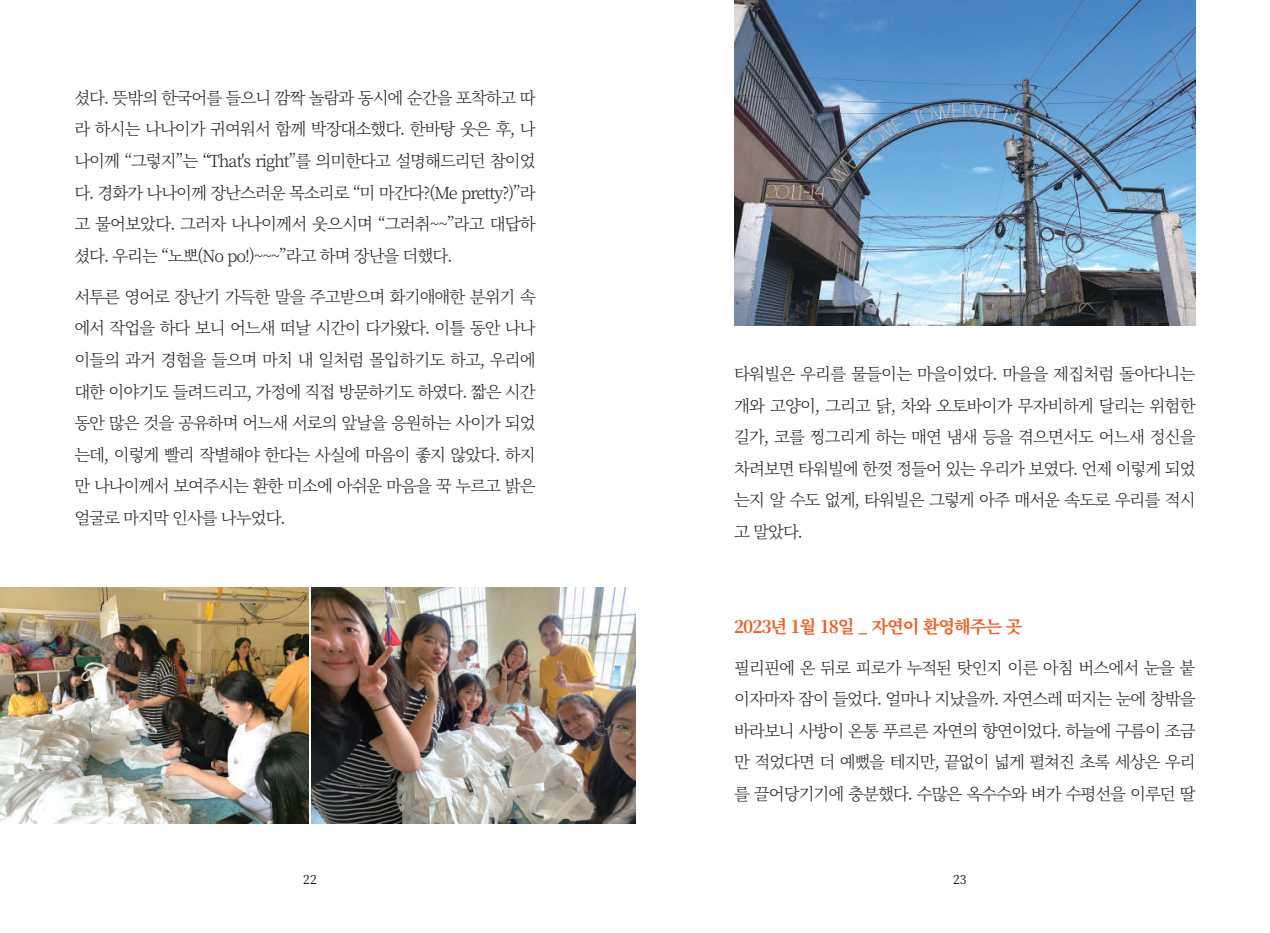
<style>
.page{position:relative;width:1270px;height:933px;background:#fff}
.page>*{position:absolute;margin:0;border:0;box-sizing:border-box;transform-origin:0 0}
.t1{font:700 17.5px "Source Han Serif K";letter-spacing:-.06em;color:#f25b21}
.t2{font:300 16.62px/31.5px "Source Han Serif K";letter-spacing:-.06em;color:#231f20;text-align:justify}
.t3{font:500 12.25px "Source Han Serif K";color:#231f20}
</style>
<div class="page">
<img style="left:0;top:587px;width:308px;height:236px">
<img style="left:312px;top:587px;width:323px;height:236px">
<img style="left:734px;top:0;width:462px;height:326px">
<p class="t2" style="left:74px;top:82px;width:463px">셨다. 뜻밖의 한국어를 들으니 깜짝 놀람과 동시에 순간을 포착하고 따 라 하시는 나나이가 귀여워서 함께 박장대소했다. 한바탕 웃은 후, 나 나이께 “그렇지”는 “That's right”를 의미한다고 설명해드리던 참이었 다. 경화가 나나이께 장난스러운 목소리로 “미 마간다?(Me pretty?)”라 고 물어보았다. 그러자 나나이께서 웃으시며 “그러취~~”라고 대답하 셨다. 우리는 “노뽀(No po!)~~~”라고 하며 장난을 더했다.</p>
<p class="t2" style="left:74px;top:281px;width:463px">서투른 영어로 장난기 가득한 말을 주고받으며 화기애애한 분위기 속 에서 작업을 하다 보니 어느새 떠날 시간이 다가왔다. 이틀 동안 나나 이들의 과거 경험을 들으며 마치 내 일처럼 몰입하기도 하고, 우리에 대한 이야기도 들려드리고, 가정에 직접 방문하기도 하였다. 짧은 시간 동안 많은 것을 공유하며 어느새 서로의 앞날을 응원하는 사이가 되었 는데, 이렇게 빨리 작별해야 한다는 사실에 마음이 좋지 않았다. 하지 만 나나이께서 보여주시는 환한 미소에 아쉬운 마음을 꾹 누르고 밝은 얼굴로 마지막 인사를 나누었다.</p>
<p class="t2" style="left:734px;top:359px;width:463px">타워빌은 우리를 물들이는 마을이었다. 마을을 제집처럼 돌아다니는 개와 고양이, 그리고 닭, 차와 오토바이가 무자비하게 달리는 위험한 길가, 코를 찡그리게 하는 매연 냄새 등을 겪으면서도 어느새 정신을 차려보면 타워빌에 한껏 정들어 있는 우리가 보였다. 언제 이렇게 되었 는지 알 수도 없게, 타워빌은 그렇게 아주 매서운 속도로 우리를 적시 고 말았다.</p>
<p class="t1" style="left:734px;top:617px;width:290px">2023년 1월 18일 _ 자연이 환영해주는 곳</p>
<p class="t2" style="left:734px;top:652px;width:463px">필리핀에 온 뒤로 피로가 누적된 탓인지 이른 아침 버스에서 눈을 붙 이자마자 잠이 들었다. 얼마나 지났을까. 자연스레 떠지는 눈에 창밖을 바라보니 사방이 온통 푸르른 자연의 향연이었다. 하늘에 구름이 조금 만 적었다면 더 예뻤을 테지만, 끝없이 넓게 펼쳐진 초록 세상은 우리 를 끌어당기기에 충분했다. 수많은 옥수수와 벼가 수평선을 이루던 딸</p>
<p class="t3" style="left:303px;top:872px;width:15px">22</p>
<p class="t3" style="left:953px;top:872px;width:15px">23</p>
</div>
